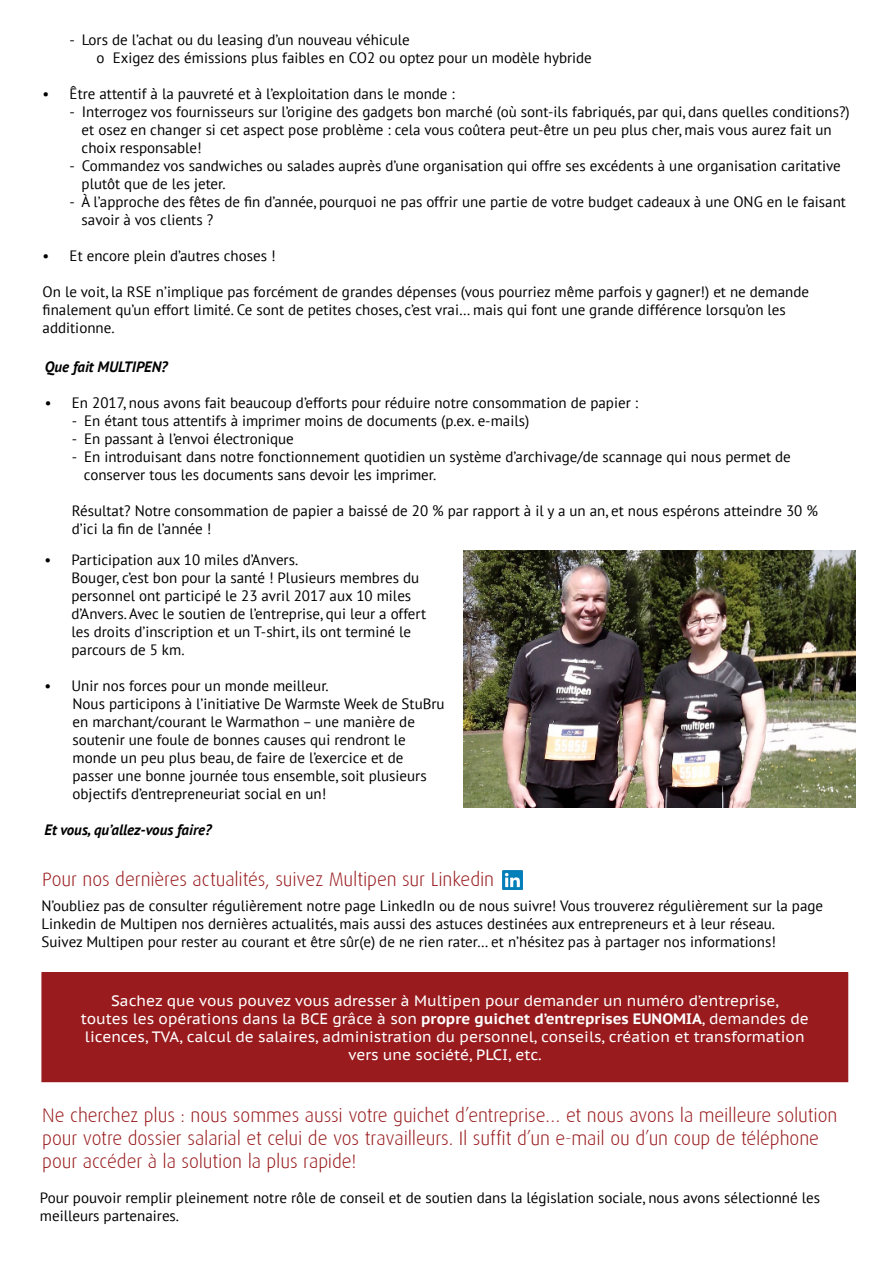
<style>
.page{position:relative;width:893px;height:1263px;background:#fff}
.page>*{position:absolute;margin:0;border:0;box-sizing:border-box;transform-origin:0 0}
.t1{font:300 19.5px/23.4px "Dax";letter-spacing:-.005em;color:#991b1e}
.t2{font:15px/18px "PT Sans";color:#000}
.t3{font:15px/18px "PT Sans Caption";color:#fff;text-align:center}
.t4{font:italic 700 15px "PT Sans";color:#000}
.s1{font-weight:700}
</style>
<div class="page">
<img style="left:463px;top:551px;width:392px;height:256px">
<img style="left:503px;top:870px;width:19px;height:20px">
<div style="left:42px;top:973px;width:806px;height:109px;background:#991b1e"></div>
<div style="left:42px;top:972px;width:806px;height:110px;border:1px solid #991b1e"></div>
<p class="t2" style="left:97px;top:31px;width:497px;text-indent:-27px">- Lors de l’achat ou du leasing d’un nouveau véhicule<br>o Exigez des émissions plus faibles en CO2 ou optez pour un modèle hybride</p>
<p class="t2" style="left:43px;top:85px;width:414px">• Être attentif à la pauvreté et à l’exploitation dans le monde :</p>
<p class="t2" style="left:82px;top:103px;width:770px;text-indent:-12px">- Interrogez vos fournisseurs sur l’origine des gadgets bon marché (où sont-ils fabriqués, par qui, dans quelles conditions?) et osez en changer si cet aspect pose problème : cela vous coûtera peut-être un peu plus cher, mais vous aurez fait un choix responsable!</p>
<p class="t2" style="left:82px;top:157px;width:761px;text-indent:-12px">- Commandez vos sandwiches ou salades auprès d’une organisation qui offre ses excédents à une organisation caritative plutôt que de les jeter.</p>
<p class="t2" style="left:82px;top:193px;width:766px;text-indent:-12px">- À l’approche des fêtes de fin d’année, pourquoi ne pas offrir une partie de votre budget cadeaux à une ONG en le faisant savoir à vos clients ?</p>
<p class="t2" style="left:43px;top:247px;width:235px">• Et encore plein d’autres choses !</p>
<p class="t2" style="left:43px;top:283px;width:768px">On le voit, la RSE n’implique pas forcément de grandes dépenses (vous pourriez même parfois y gagner!) et ne demande finalement qu’un effort limité. Ce sont de petites choses, c’est vrai… mais qui font une grande différence lorsqu’on les additionne.</p>
<p class="t4" style="left:45px;top:356px;width:124px">Que fait MULTIPEN?</p>
<p class="t2" style="left:45px;top:393px;width:595px">• En 2017, nous avons fait beaucoup d’efforts pour réduire notre consommation de papier :</p>
<p class="t2" style="left:72px;top:411px;width:459px">- En étant tous attentifs à imprimer moins de documents (p.ex. e-mails)</p>
<p class="t2" style="left:72px;top:429px;width:223px">- En passant à l’envoi électronique</p>
<p class="t2" style="left:84px;top:447px;width:708px;text-indent:-12px">- En introduisant dans notre fonctionnement quotidien un système d’archivage/de scannage qui nous permet de conserver tous les documents sans devoir les imprimer.</p>
<p class="t2" style="left:72px;top:501px;width:747px">Résultat? Notre consommation de papier a baissé de 20 % par rapport à il y a un an, et nous espérons atteindre 30 % d’ici la fin de l’année !</p>
<p class="t2" style="left:71px;top:551px;width:356px;text-indent:-27px">• Participation aux 10 miles d’Anvers.<br>Bouger, c’est bon pour la santé ! Plusieurs membres du personnel ont participé le 23 avril 2017 aux 10 miles d’Anvers. Avec le soutien de l’entreprise, qui leur a offert les droits d’inscription et un T-shirt, ils ont terminé le parcours de 5 km.</p>
<p class="t2" style="left:73px;top:677px;width:374px;text-indent:-28px">• Unir nos forces pour un monde meilleur.<br>Nous participons à l’initiative De Warmste Week de StuBru en marchant/courant le Warmathon – une manière de soutenir une foule de bonnes causes qui rendront le monde un peu plus beau, de faire de l’exercice et de passer une bonne journée tous ensemble, soit plusieurs objectifs d’entrepreneuriat social en un!</p>
<p class="t4" style="left:44px;top:820px;width:169px">Et vous, qu’allez-vous faire?</p>
<h1 class="t1" style="left:42px;top:867px;width:453px">Pour nos dernières actualités, suivez Multipen sur Linkedin</h1>
<p class="t2" style="left:42px;top:896px;width:783px">N’oubliez pas de consulter régulièrement notre page LinkedIn ou de nous suivre! Vous trouverez régulièrement sur la page<br>Linkedin de Multipen nos dernières actualités, mais aussi des astuces destinées aux entrepreneurs et à leur réseau.<br>Suivez Multipen pour rester au courant et être sûr(e) de ne rien rater… et n’hésitez pas à partager nos informations!</p>
<p class="t3" style="left:81px;top:991px;width:729px">Sachez que vous pouvez vous adresser à Multipen pour demander un numéro d’entreprise,<br>toutes les opérations dans la BCE grâce à son <span class="s1">propre guichet d’entreprises EUNOMIA</span>, demandes de licences, TVA, calcul de salaires, administration du personnel, conseils, création et transformation vers une société, PLCI, etc.</p>
<p class="t1" style="left:42px;top:1103px;width:797px">Ne cherchez plus : nous sommes aussi votre guichet d’entreprise… et nous avons la meilleure solution pour votre dossier salarial et celui de vos travailleurs. Il suffit d’un e-mail ou d’un coup de téléphone pour accéder à la solution la plus rapide!</p>
<p class="t2" style="left:40px;top:1188px;width:782px">Pour pouvoir remplir pleinement notre rôle de conseil et de soutien dans la législation sociale, nous avons sélectionné les meilleurs partenaires.</p>
</div>
